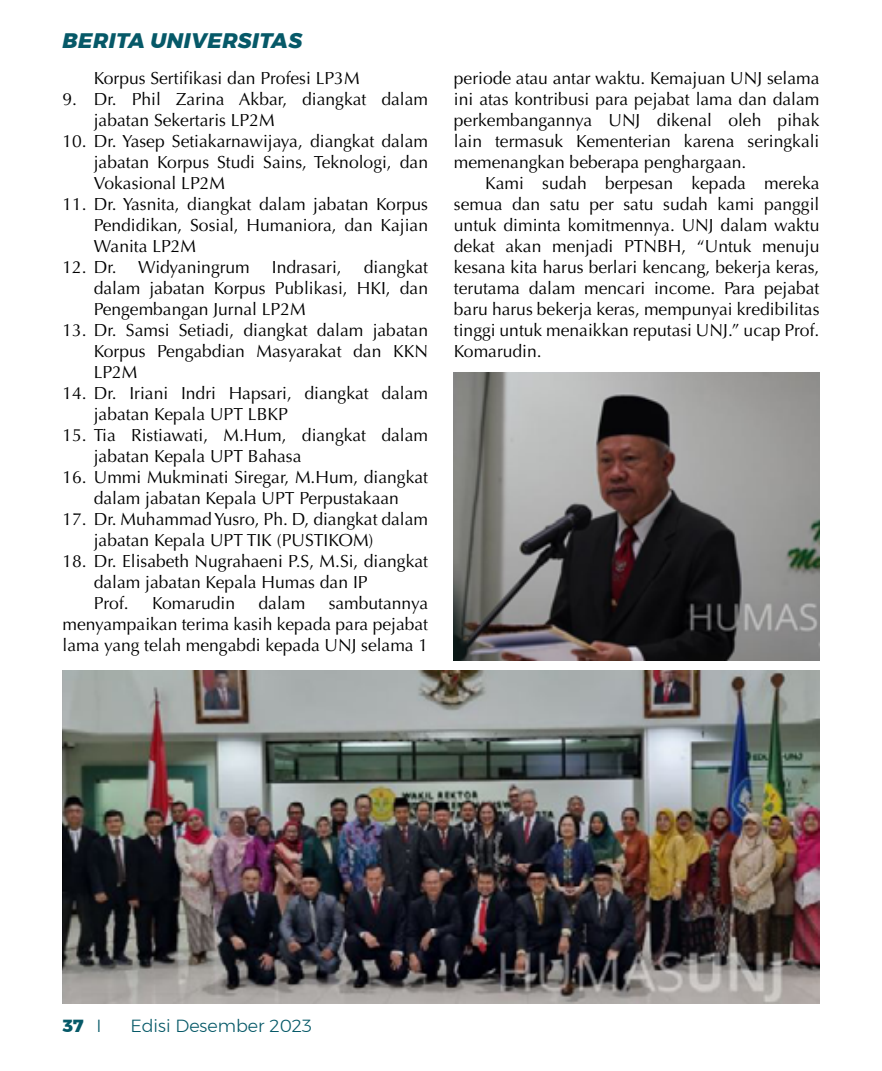
<style>
.page{position:relative;width:882px;height:1071px;background:#fff}
.page>*{position:absolute;margin:0;border:0;box-sizing:border-box;transform-origin:0 0}
.t1{font:italic 800 21px "Montserrat";letter-spacing:.025em;color:#065968}
.t2{font:17.5px/21px "Optima LT Pro";color:#000;text-align:justify}
.t3{font:300 17.5px "Montserrat";color:#065968}
.t4{font:800 17.5px "Montserrat";color:#065968}
.s1{font-weight:300}
</style>
<div class="page">
<img style="left:63px;top:670px;width:756px;height:334px">
<img style="left:454px;top:373px;width:365px;height:288px">
<p class="t1" style="left:63px;top:24px;width:241px">BERITA UNIVERSITAS</p>
<p class="t2" style="left:94px;top:68px;width:267px">Korpus Sertifikasi dan Profesi LP3M</p>
<p class="t2" style="left:94px;top:89px;width:336px;text-indent:-31px">9. Dr. Phil Zarina Akbar, diangkat dalam jabatan Sekertaris LP2M</p>
<p class="t2" style="left:94px;top:131px;width:336px;text-indent:-31px">10. Dr. Yasep Setiakarnawijaya, diangkat dalam jabatan Korpus Studi Sains, Teknologi, dan Vokasional LP2M</p>
<p class="t2" style="left:94px;top:194px;width:336px;text-indent:-31px">11. Dr. Yasnita, diangkat dalam jabatan Korpus Pendidikan, Sosial, Humaniora, dan Kajian Wanita LP2M</p>
<p class="t2" style="left:63px;top:257px;width:189px">12. Dr. Widyaningrum</p>
<p class="t2" style="left:272px;top:257px;width:71px">Indrasari,</p>
<p class="t2" style="left:94px;top:257px;width:336px;text-indent:270px">diangkat dalam jabatan Korpus Publikasi, HKI, dan Pengembangan Jurnal LP2M</p>
<p class="t2" style="left:94px;top:320px;width:336px;text-indent:-31px">13. Dr. Samsi Setiadi, diangkat dalam jabatan Korpus Pengabdian Masyarakat dan KKN LP2M</p>
<p class="t2" style="left:94px;top:383px;width:336px;text-indent:-31px">14. Dr. Iriani Indri Hapsari, diangkat dalam jabatan Kepala UPT LBKP</p>
<p class="t2" style="left:94px;top:425px;width:336px;text-indent:-31px">15. Tia Ristiawati, M.Hum, diangkat dalam jabatan Kepala UPT Bahasa</p>
<p class="t2" style="left:63px;top:467px;width:367px;text-align:center">16. Ummi Mukminati Siregar, M.Hum, diangkat dalam jabatan Kepala UPT Perpustakaan</p>
<p class="t2" style="left:94px;top:509px;width:336px;text-indent:-31px">17. Dr. Muhammad Yusro, Ph. D, diangkat dalam jabatan Kepala UPT TIK (PUSTIKOM)</p>
<p class="t2" style="left:94px;top:551px;width:336px;text-align:left;text-indent:-31px">18. Dr. Elisabeth Nugrahaeni P.S, M.Si, diangkat dalam jabatan Kepala Humas dan IP<br>Prof.</p>
<p class="t2" style="left:63px;top:593px;width:367px;text-indent:266px">sambutannya menyampaikan terima kasih kepada para pejabat lama yang telah mengabdi kepada UNJ selama 1</p>
<p class="t2" style="left:152px;top:593px;width:84px">Komarudin</p>
<p class="t2" style="left:259px;top:593px;width:48px">dalam</p>
<p class="t2" style="left:454px;top:68px;width:367px">periode atau antar waktu. Kemajuan UNJ selama ini atas kontribusi para pejabat lama dan dalam perkembangannya UNJ dikenal oleh pihak lain termasuk Kementerian karena seringkali memenangkan beberapa penghargaan.</p>
<p class="t2" style="left:454px;top:173px;width:367px;text-indent:31px">Kami sudah berpesan kepada mereka semua dan satu per satu sudah kami panggil untuk diminta komitmennya. UNJ dalam waktu dekat akan menjadi PTNBH, “Untuk menuju kesana kita harus berlari kencang, bekerja keras, terutama dalam mencari income. Para pejabat baru harus bekerja keras, mempunyai kredibilitas tinggi untuk menaikkan reputasi UNJ.” ucap Prof.<br>Komarudin.</p>
<p class="t4" style="left:63px;top:1011px;width:41px">37 <span class="s1">I</span></p>
<p class="t3" style="left:130px;top:1012px;width:183px">Edisi Desember 2023</p>
</div>
